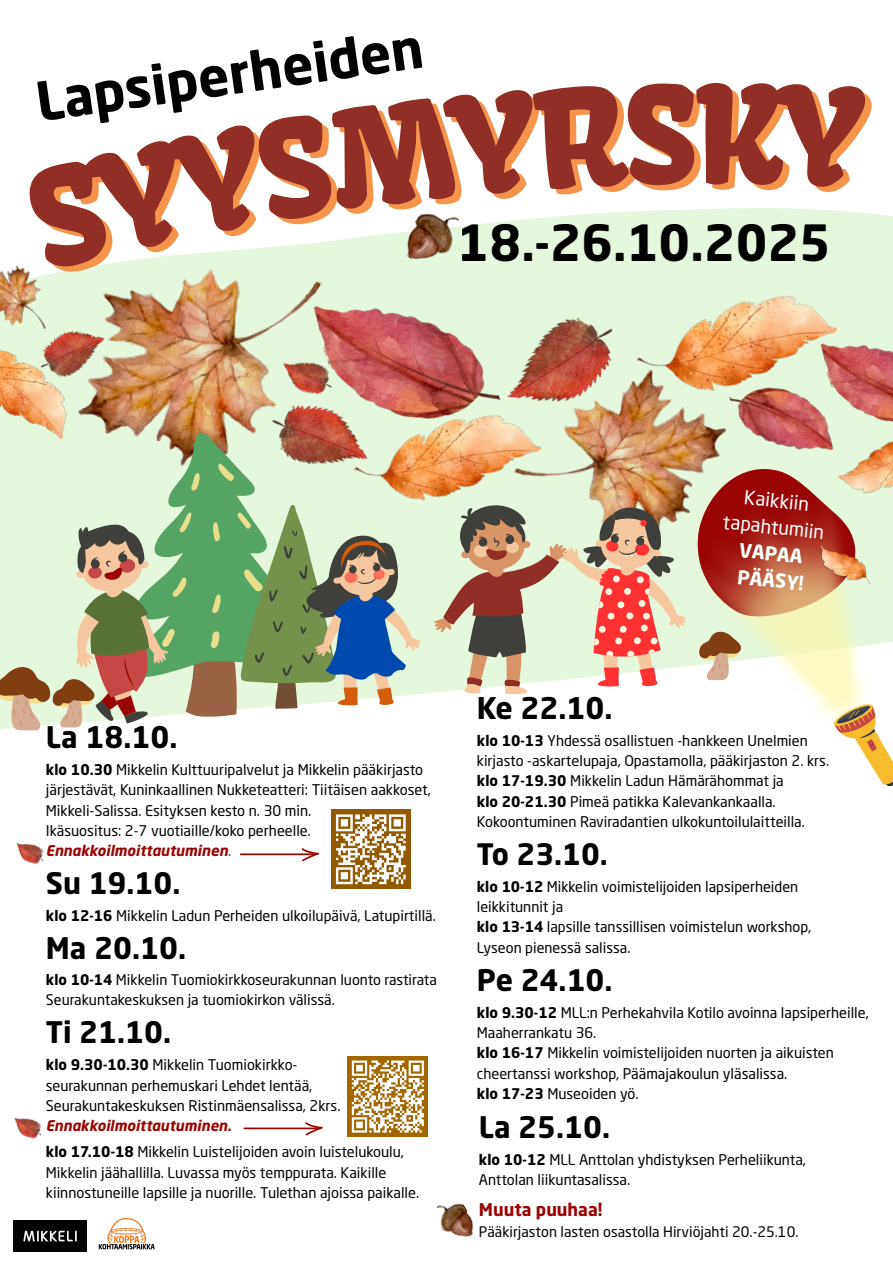
<style>
.page{position:relative;width:893px;height:1263px;background:#fff}
.page>*{position:absolute;margin:0;border:0;box-sizing:border-box;transform-origin:0 0}
.t1{font:700 53.1px "Neo Sans Pro";color:#000}
.t2{font:700 49.28px "Neo Sans Pro";color:#000}
.t3{font:700 29.47px "Neo Sans Pro";color:#000}
.t4{font:700 29.4px "Neo Sans Pro";color:#000}
.t5{font:700 29.33px "Neo Sans Pro";color:#000}
.t6{font:700 29.17px "Neo Sans Pro";color:#000}
.t7{font:19.05px/26.5px "Neo Sans Pro";color:#fff;text-align:center}
.t8{font:700 19.05px/26.5px "Neo Sans Pro";color:#fff}
.t9{font:700 17.4px "Neo Sans Pro";color:#9a0504}
.t10{font:14.55px/20.2px "Neo Sans Pro";color:#000}
.t11{font:italic 700 14.55px "Neo Sans Pro";color:#9a0504}
.t12{font:14.48px/20.2px "Neo Sans Pro";color:#000}
.t13{font:14.4px "Neo Sans Pro";color:#000}
.s1{font-weight:700}
.s2{font-weight:700;font-style:italic;color:#9a0504}
.s3{color:#9a0504}
</style>
<div class="page">
<svg style="left:0;top:213px;width:893px;height:518px;background:#e7f7e0"></svg>
<img style="left:636px;top:272px;width:201px;height:98px">
<img style="left:345px;top:272px;width:155px;height:114px">
<img style="left:837px;top:444px;width:56px;height:11px">
<img style="left:817px;top:311px;width:76px;height:133px">
<img style="left:507px;top:311px;width:108px;height:34px">
<img style="left:0;top:337px;width:61px;height:102px">
<img style="left:0;top:256px;width:61px;height:81px">
<img style="left:753px;top:370px;width:82px;height:85px">
<img style="left:61px;top:272px;width:284px;height:208px">
<svg style="left:124px;top:425px;width:192px;height:79px;background:#b5cca5"></svg>
<svg style="left:218px;top:462px;width:18px;height:20px"></svg>
<svg style="left:191px;top:472px;width:10px;height:19px"></svg>
<img style="left:353px;top:370px;width:147px;height:178px">
<svg style="left:0;top:504px;width:421px;height:226px;background:#a9b89a"></svg>
<img style="left:500px;top:345px;width:253px;height:110px">
<img style="left:37px;top:323px;width:67px;height:62px">
<svg style="left:434px;top:455px;width:459px;height:332px"></svg>
<div style="left:347px;top:1056px;width:81px;height:81px;background:#a46700"></div>
<svg style="left:351px;top:1060px;width:73px;height:73px"></svg>
<div style="left:331px;top:810px;width:79px;height:79px;background:#945900"></div>
<svg style="left:335px;top:814px;width:71px;height:71px"></svg>
<img style="left:14px;top:1117px;width:28px;height:22px">
<img style="left:16px;top:842px;width:28px;height:23px">
<img style="left:265px;top:386px;width:102px;height:107px">
<img style="left:397px;top:272px;width:70px;height:2px">
<img style="left:14px;top:1220px;width:73px;height:31px">
<svg style="left:240px;top:848px;width:79px;height:13px"></svg>
<svg style="left:243px;top:1122px;width:80px;height:13px"></svg>
<img style="left:436px;top:1203px;width:38px;height:34px">
<img style="left:98px;top:1218px;width:57px;height:32px">
<svg style="left:23px;top:208px;width:843px;height:64px"></svg>
<h1 class="t1" style="left:33px;top:81px;width:392px;rotate:-8deg">Lapsiperheiden</h1>
<h2 class="t2" style="left:458px;top:223px;width:375px">18.-26.10.2025</h2>
<h3 class="t7" style="left:727px;top:484px;width:103px;rotate:6deg">Kaikkiin tapahtumiin</h3>
<h3 class="t8" style="left:740px;top:539px;width:69px;rotate:6deg">VAPAA<br>PÄÄSY!</h3>
<h3 class="t3" style="left:46px;top:725px;width:133px">La 18.10.</h3>
<p class="t10" style="left:46px;top:761px;width:386px"><span class="s1">klo 10.30</span> Mikkelin Kulttuuripalvelut ja Mikkelin pääkirjasto järjestävät, Kuninkaallinen Nukketeatteri: Tiitäisen aakkoset, Mikkeli-Salissa. Esityksen kesto n. 30 min.<br>Ikäsuositus: 2-7 vuotiaille/koko perheelle.<br><span class="s2">Ennakkoilmoittautuminen</span><span class="s3">.</span></p>
<h3 class="t5" style="left:46px;top:872px;width:136px">Su 19.10.</h3>
<p class="t12" style="left:46px;top:907px;width:391px"><span class="s1">klo 12-16</span> Mikkelin Ladun Perheiden ulkoilupäivä, Latupirtillä.</p>
<h3 class="t3" style="left:46px;top:936px;width:142px">Ma 20.10.</h3>
<p class="t12" style="left:46px;top:971px;width:393px;line-height:19.6px"><span class="s1">klo 10-14</span> Mikkelin Tuomiokirkkoseurakunnan luonto rastirata<br>Seurakuntakeskuksen ja tuomiokirkon välissä.</p>
<h3 class="t4" style="left:46px;top:1021px;width:127px">Ti 21.10.</h3>
<p class="t10" style="left:46px;top:1056px;width:296px"><span class="s1">klo 9.30-10.30</span> Mikkelin Tuomiokirkko&shy;seurakunnan perhemuskari Lehdet lentää,<br>Seurakuntakeskuksen Ristinmäensalissa, 2krs.</p>
<p class="t11" style="left:46px;top:1120px;width:187px">Ennakkoilmoittautuminen.</p>
<p class="t10" style="left:46px;top:1143px;width:375px"><span class="s1">klo 17.10-18</span> Mikkelin Luistelijoiden avoin luistelukoulu,<br>Mikkelin jäähallilla. Luvassa myös temppurata. Kaikille kiinnostuneille lapsille ja nuorille. Tulethan ajoissa paikalle.</p>
<h3 class="t3" style="left:477px;top:696px;width:137px">Ke 22.10.</h3>
<p class="t10" style="left:477px;top:732px;width:354px"><span class="s1">klo 10-13</span> Yhdessä osallistuen -hankkeen Unelmien kirjasto -askartelupaja, Opastamolla, pääkirjaston 2. krs. <span class="s1">klo 17-19.30</span> Mikkelin Ladun Hämärähommat ja<br><span class="s1">klo 20-21.30</span> Pimeä patikka Kalevankankaalla.<br>Kokoontuminen Raviradantien ulkokuntoilulaitteilla.</p>
<h3 class="t6" style="left:477px;top:843px;width:133px">To 23.10.</h3>
<p class="t12" style="left:477px;top:878px;width:336px"><span class="s1">klo 10-12</span> Mikkelin voimistelijoiden lapsiperheiden leikkitunnit ja<br><span class="s1">klo 13-14</span> lapsille tanssillisen voimistelun workshop, Lyseon pienessä salissa.</p>
<h3 class="t4" style="left:477px;top:968px;width:137px">Pe 24.10.</h3>
<p class="t10" style="left:477px;top:1004px;width:393px"><span class="s1">klo 9.30-12</span> MLL:n Perhekahvila Kotilo avoinna lapsiperheille, Maaherrankatu 36.<br><span class="s1">klo 16-17</span> Mikkelin voimistelijoiden nuorten ja aikuisten cheertanssi workshop, Päämajakoulun yläsalissa.<br><span class="s1">klo 17-23</span> Museoiden yö.</p>
<h3 class="t4" style="left:479px;top:1115px;width:133px">La 25.10.</h3>
<p class="t10" style="left:479px;top:1151px;width:329px"><span class="s1">klo 10-12</span> MLL Anttolan yhdistyksen Perheliikunta,<br>Anttolan liikuntasalissa.</p>
<p class="t9" style="left:479px;top:1203px;width:125px">Muuta puuhaa!</p>
<p class="t13" style="left:479px;top:1226px;width:321px">Pääkirjaston lasten osastolla Hirviöjahti 20.-25.10.</p>
</div>
